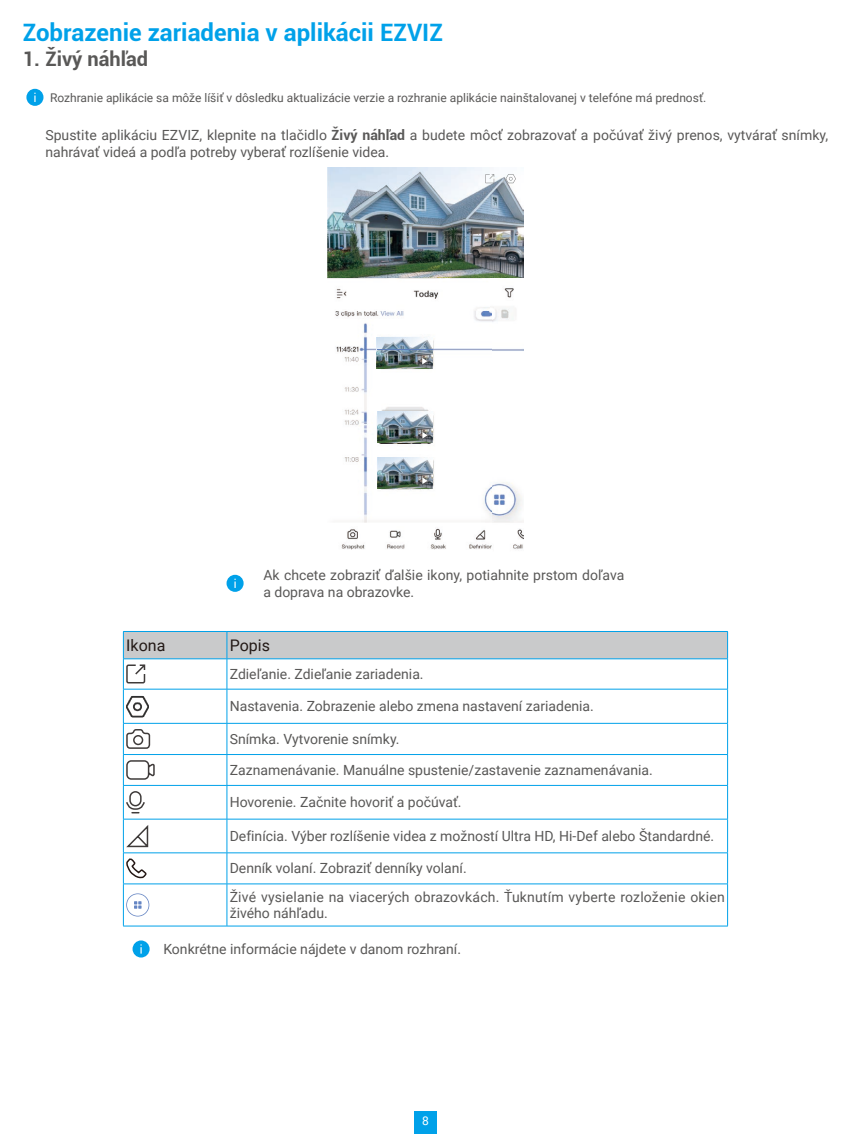
<style>
.page{position:relative;width:851px;height:1134px;background:#fff}
.page>*{position:absolute;margin:0;border:0;box-sizing:border-box;transform-origin:0 0}
.t1{font:700 24px "Roboto";color:#00a1e9}
.t2{font:700 20px "Roboto";color:#595857}
.t3{font:16px "Roboto";color:#231916}
.t4{font:14px/16.8px "Roboto";color:#595857}
.t5{font:12px "Roboto";color:#595857}
.t6{font:12px "Roboto";color:#fff}
.s1{font-weight:700}
</style>
<div class="page">
<div style="left:414px;top:1111px;width:23px;height:23px;background:#00a1e9"></div>
<div style="left:26px;top:89px;width:17px;height:17px;background:#00a1e9;border-radius:50%"></div>
<svg style="left:34px;top:93px;width:2px;height:9px"></svg>
<img style="left:327px;top:167px;width:196px;height:383px">
<img style="left:327px;top:168px;width:196px;height:110px">
<img style="left:377px;top:338px;width:55px;height:31px">
<svg style="left:422px;top:358px;width:5px;height:6px"></svg>
<img style="left:377px;top:412px;width:55px;height:31px">
<svg style="left:422px;top:432px;width:5px;height:6px"></svg>
<img style="left:377px;top:457px;width:55px;height:31px">
<svg style="left:422px;top:477px;width:5px;height:7px"></svg>
<hr style="left:377px;top:349px;width:55px;height:1px;background:#5e7eb9">
<svg style="left:485px;top:174px;width:9px;height:9px"></svg>
<svg style="left:505px;top:174px;width:11px;height:9px"></svg>
<svg style="left:226px;top:575px;width:17px;height:17px"></svg>
<hr style="left:123px;top:659px;width:1px;height:30px;background:#00a1e9">
<hr style="left:123px;top:689px;width:1px;height:34px;background:#00a1e9">
<hr style="left:123px;top:724px;width:1px;height:30px;background:#00a1e9">
<hr style="left:123px;top:755px;width:1px;height:30px;background:#00a1e9">
<hr style="left:123px;top:786px;width:1px;height:33px;background:#00a1e9">
<hr style="left:123px;top:819px;width:1px;height:34px;background:#00a1e9">
<hr style="left:123px;top:853px;width:1px;height:31px;background:#00a1e9">
<hr style="left:123px;top:884px;width:1px;height:42px;background:#00a1e9">
<hr style="left:226px;top:659px;width:1px;height:30px;background:#00a1e9">
<hr style="left:727px;top:659px;width:1px;height:30px;background:#00a1e9">
<hr style="left:226px;top:689px;width:1px;height:34px;background:#00a1e9">
<hr style="left:727px;top:689px;width:1px;height:34px;background:#00a1e9">
<hr style="left:226px;top:724px;width:1px;height:30px;background:#00a1e9">
<hr style="left:727px;top:724px;width:1px;height:30px;background:#00a1e9">
<hr style="left:226px;top:755px;width:1px;height:30px;background:#00a1e9">
<hr style="left:727px;top:755px;width:1px;height:30px;background:#00a1e9">
<hr style="left:226px;top:786px;width:1px;height:33px;background:#00a1e9">
<hr style="left:727px;top:786px;width:1px;height:33px;background:#00a1e9">
<hr style="left:226px;top:819px;width:1px;height:34px;background:#00a1e9">
<hr style="left:727px;top:819px;width:1px;height:34px;background:#00a1e9">
<hr style="left:226px;top:853px;width:1px;height:31px;background:#00a1e9">
<hr style="left:727px;top:853px;width:1px;height:31px;background:#00a1e9">
<hr style="left:226px;top:884px;width:1px;height:42px;background:#00a1e9">
<hr style="left:727px;top:884px;width:1px;height:42px;background:#00a1e9">
<hr style="left:123px;top:689px;width:104px;height:1px;background:#00a1e9">
<hr style="left:227px;top:689px;width:500px;height:1px;background:#00a1e9">
<hr style="left:123px;top:723px;width:104px;height:1px;background:#00a1e9">
<hr style="left:227px;top:723px;width:500px;height:1px;background:#00a1e9">
<hr style="left:123px;top:754px;width:104px;height:1px;background:#00a1e9">
<hr style="left:227px;top:754px;width:500px;height:1px;background:#00a1e9">
<hr style="left:123px;top:785px;width:104px;height:1px;background:#00a1e9">
<hr style="left:227px;top:785px;width:500px;height:1px;background:#00a1e9">
<hr style="left:123px;top:819px;width:104px;height:1px;background:#00a1e9">
<hr style="left:227px;top:819px;width:500px;height:1px;background:#00a1e9">
<hr style="left:123px;top:852px;width:104px;height:1px;background:#00a1e9">
<hr style="left:227px;top:852px;width:500px;height:1px;background:#00a1e9">
<hr style="left:123px;top:883px;width:104px;height:1px;background:#00a1e9">
<hr style="left:227px;top:883px;width:500px;height:1px;background:#00a1e9">
<hr style="left:123px;top:926px;width:104px;height:1px;background:#00a1e9">
<hr style="left:227px;top:926px;width:500px;height:1px;background:#00a1e9">
<svg style="left:123px;top:631px;width:605px;height:53px"></svg>
<img style="left:126px;top:695px;width:22px;height:23px">
<svg style="left:125px;top:722px;width:26px;height:27px"></svg>
<svg style="left:126px;top:760px;width:29px;height:20px"></svg>
<div style="left:129px;top:791px;width:13px;height:15px;border:2px solid #3f3b3a;border-radius:5px"></div>
<svg style="left:126px;top:801px;width:19px;height:13px"></svg>
<svg style="left:126px;top:825px;width:23px;height:23px"></svg>
<svg style="left:126px;top:858px;width:21px;height:21px"></svg>
<svg style="left:126px;top:893px;width:23px;height:23px"></svg>
<div style="left:127px;top:894px;width:21px;height:22px;background:#fff;border-radius:50%"></div>
<svg style="left:134px;top:901px;width:7px;height:8px"></svg>
<div style="left:132px;top:940px;width:18px;height:17px;background:#00a1e9;border-radius:50%"></div>
<svg style="left:140px;top:944px;width:2px;height:10px"></svg>
<h1 class="t1" style="left:23px;top:15px;width:422px">Zobrazenie zariadenia v aplikácii EZVIZ</h1>
<h2 class="t2" style="left:23px;top:45px;width:127px">1. Živý náhľad</h2>
<p class="t5" style="left:50px;top:89px;width:657px">Rozhranie aplikácie sa môže líšiť v dôsledku aktualizácie verzie a rozhranie aplikácie nainštalovanej v telefóne má prednosť.</p>
<p class="t4" style="left:45px;top:126px;width:784px">Spustite aplikáciu EZVIZ, klepnite na tlačidlo <span class="s1">Živý náhľad</span> a budete môcť zobrazovať a počúvať živý prenos, vytvárať snímky, nahrávať videá a podľa potreby vyberať rozlíšenie videa.</p>
<p class="t4" style="left:263px;top:566px;width:362px">Ak chcete zobraziť ďalšie ikony, potiahnite prstom doľava a doprava na obrazovke.</p>
<p class="t3" style="left:126px;top:634px;width:41px">Ikona</p>
<p class="t3" style="left:230px;top:634px;width:42px">Popis</p>
<p class="t4" style="left:230px;top:665px;width:195px">Zdieľanie. Zdieľanie zariadenia.</p>
<p class="t4" style="left:230px;top:697px;width:365px">Nastavenia. Zobrazenie alebo zmena nastavení zariadenia.</p>
<p class="t4" style="left:230px;top:730px;width:171px">Snímka. Vytvorenie snímky.</p>
<p class="t4" style="left:230px;top:761px;width:424px">Zaznamenávanie. Manuálne spustenie/zastavenie zaznamenávania.</p>
<p class="t4" style="left:230px;top:793px;width:233px">Hovorenie. Začnite hovoriť a počúvať.</p>
<p class="t4" style="left:230px;top:827px;width:486px">Definícia. Výber rozlíšenie videa z možností Ultra HD, Hi-Def alebo Štandardné.</p>
<p class="t4" style="left:230px;top:854px;width:496px;line-height:28.2px">Denník volaní. Zobraziť denníky volaní.<br>Živé vysielanie na viacerých obrazovkách. Ťuknutím vyberte rozloženie okien</p>
<p class="t4" style="left:230px;top:904px;width:100px">živého náhľadu.</p>
<p class="t4" style="left:163px;top:940px;width:299px">Konkrétne informácie nájdete v danom rozhraní.</p>
<p class="t6" style="left:422px;top:1112px;width:8px">8</p>
</div>
